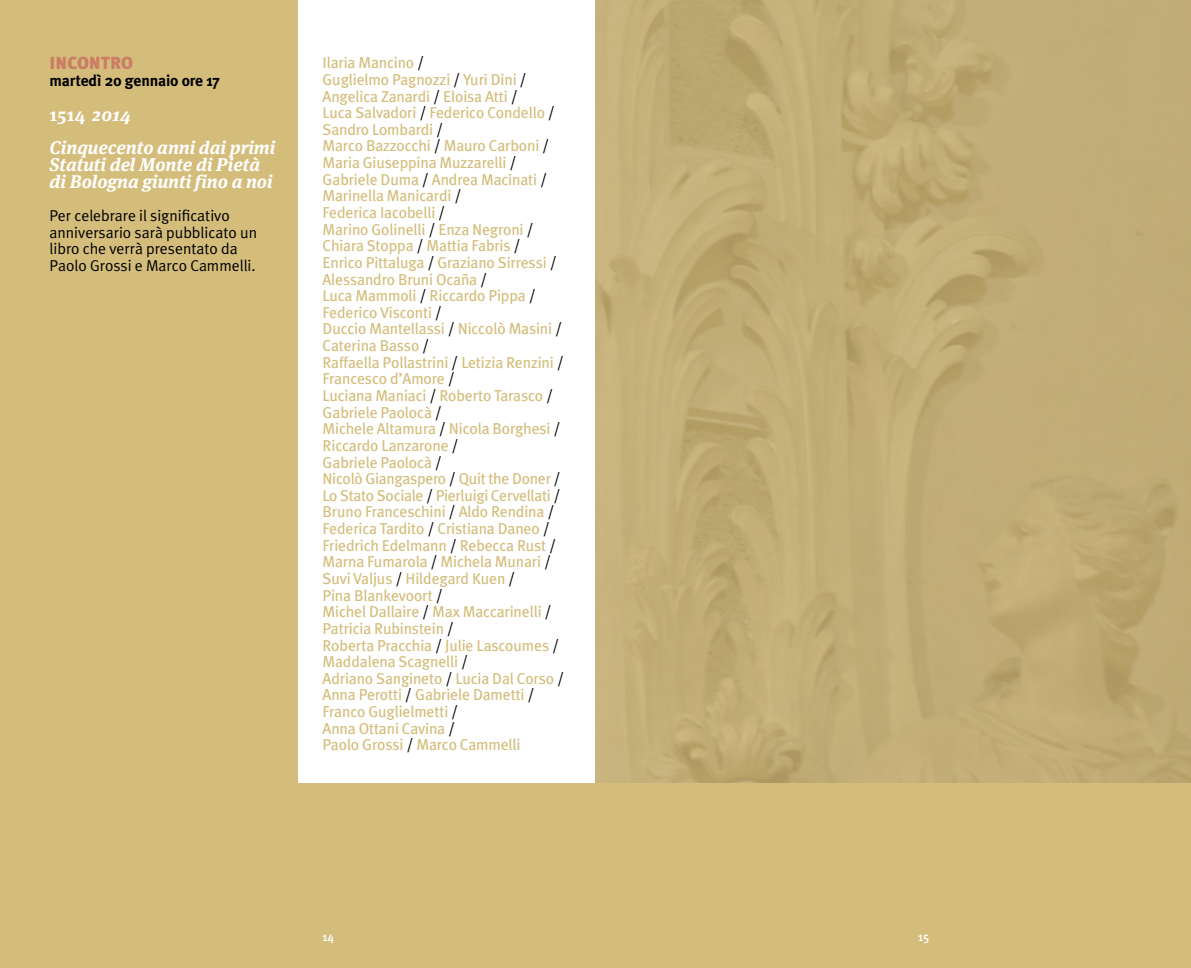
<style>
.page{position:relative;width:1191px;height:968px;background:#fff}
.page>*{position:absolute;margin:0;border:0;box-sizing:border-box;transform-origin:0 0}
.titolo_incontro{font:italic 700 18.38px/16.6px "Meta Serif";color:#fff}
.titolo_concerto{font:700 18.38px "Meta Serif";color:#fff}
.incontri{font:900 17.5px "Meta Plus";color:#cb7d65}
.txt_-_oro{font:15.75px/16.6px "Meta Plus";letter-spacing:-.01em;color:#d4bd7b}
.txt-ev{font:15.75px/16.6px "Meta Plus Normal";color:#000}
.data{font:700 15.75px "Meta Plus";letter-spacing:-.01em;color:#000}
.t1{font:500 12.25px "Meta Plus";color:#fff}
.s1{font-style:italic}
.s2{color:#000}
</style>
<div class="page">
<div style="left:0;top:783px;width:595px;height:184px;background:#d4bd7b"></div>
<div style="left:595px;top:783px;width:596px;height:184px;background:#d4bd7b"></div>
<div style="left:0;top:0;width:298px;height:967px;background:#d4bd7b"></div>
<div style="left:595px;top:0;width:596px;height:784px;background:#c1ad77"></div>
<p class="incontri" style="left:50px;top:53px;width:85px">INCONTRO</p>
<p class="data" style="left:50px;top:71px;width:172px">martedì 20 gennaio ore 17</p>
<p class="titolo_concerto" style="left:50px;top:99px;width:83px">1514 <span class="s1">2014</span></p>
<p class="titolo_incontro" style="left:50px;top:138px;width:227px">Cinquecento anni dai primi<br>Statuti del Monte di Pietà di Bologna giunti fino a noi</p>
<p class="txt-ev" style="left:50px;top:207px;width:209px">Per celebrare il significativo anniversario sarà pubblicato un libro che verrà presentato da<br>Paolo Grossi e Marco Cammelli.</p>
<p class="txt_-_oro" style="left:322px;top:54px;width:243px">Ilaria Mancino <span class="s2">/<br></span>Guglielmo Pagnozzi <span class="s2">/</span> Yuri Dini <span class="s2">/<br></span>Angelica Zanardi <span class="s2">/</span> Eloisa Atti <span class="s2">/<br></span>Luca Salvadori <span class="s2">/</span> Federico Condello <span class="s2">/<br></span>Sandro Lombardi <span class="s2">/<br></span>Marco Bazzocchi <span class="s2">/</span> Mauro Carboni <span class="s2">/<br></span>Maria Giuseppina Muzzarelli <span class="s2">/<br></span>Gabriele Duma <span class="s2">/</span> Andrea Macinati <span class="s2">/<br></span>Marinella Manicardi <span class="s2">/<br></span>Federica Iacobelli <span class="s2">/<br></span>Marino Golinelli <span class="s2">/</span> Enza Negroni <span class="s2">/<br></span>Chiara Stoppa <span class="s2">/</span> Mattia Fabris <span class="s2">/<br></span>Enrico Pittaluga <span class="s2">/</span> Graziano Sirressi <span class="s2">/<br></span>Alessandro Bruni Ocaña <span class="s2">/<br></span>Luca Mammoli <span class="s2">/</span> Riccardo Pippa <span class="s2">/<br></span>Federico Visconti <span class="s2">/<br></span>Duccio Mantellassi <span class="s2">/</span> Niccolò Masini <span class="s2">/<br></span>Caterina Basso <span class="s2">/<br></span>Raffaella Pollastrini <span class="s2">/</span> Letizia Renzini <span class="s2">/<br></span>Francesco d’Amore <span class="s2">/<br></span>Luciana Maniaci <span class="s2">/</span> Roberto Tarasco <span class="s2">/<br></span>Gabriele Paolocà <span class="s2">/<br></span>Michele Altamura <span class="s2">/</span> Nicola Borghesi <span class="s2">/<br></span>Riccardo Lanzarone <span class="s2">/<br></span>Gabriele Paolocà <span class="s2">/<br></span>Nicolò Giangaspero <span class="s2">/</span> Quit the Doner <span class="s2">/<br></span>Lo Stato Sociale <span class="s2">/</span> Pierluigi Cervellati <span class="s2">/<br></span>Bruno Franceschini <span class="s2">/</span> Aldo Rendina <span class="s2">/<br></span>Federica Tardito <span class="s2">/</span> Cristiana Daneo <span class="s2">/<br></span>Friedrich Edelmann <span class="s2">/</span> Rebecca Rust <span class="s2">/<br></span>Marna Fumarola <span class="s2">/</span> Michela Munari <span class="s2">/<br></span>Suvi Valjus <span class="s2">/</span> Hildegard Kuen <span class="s2">/<br></span>Pina Blankevoort <span class="s2">/<br></span>Michel Dallaire <span class="s2">/</span> Max Maccarinelli <span class="s2">/<br></span>Patricia Rubinstein <span class="s2">/<br></span>Roberta Pracchia <span class="s2">/</span> Julie Lascoumes <span class="s2">/<br></span>Maddalena Scagnelli <span class="s2">/<br></span>Adriano Sangineto <span class="s2">/</span> Lucia Dal Corso <span class="s2">/<br></span>Anna Perotti <span class="s2">/</span> Gabriele Dametti <span class="s2">/<br></span>Franco Guglielmetti <span class="s2">/</span></p>
<p class="txt_-_oro" style="left:322px;top:719px;width:134px">Anna Ottani Cavina <span class="s2">/</span></p>
<p class="txt_-_oro" style="left:322px;top:736px;width:199px">Paolo Grossi <span class="s2">/</span> Marco Cammelli</p>
<p class="t1" style="left:322px;top:929px;width:13px">14</p>
<p class="t1" style="left:918px;top:929px;width:13px">15</p>
</div>
